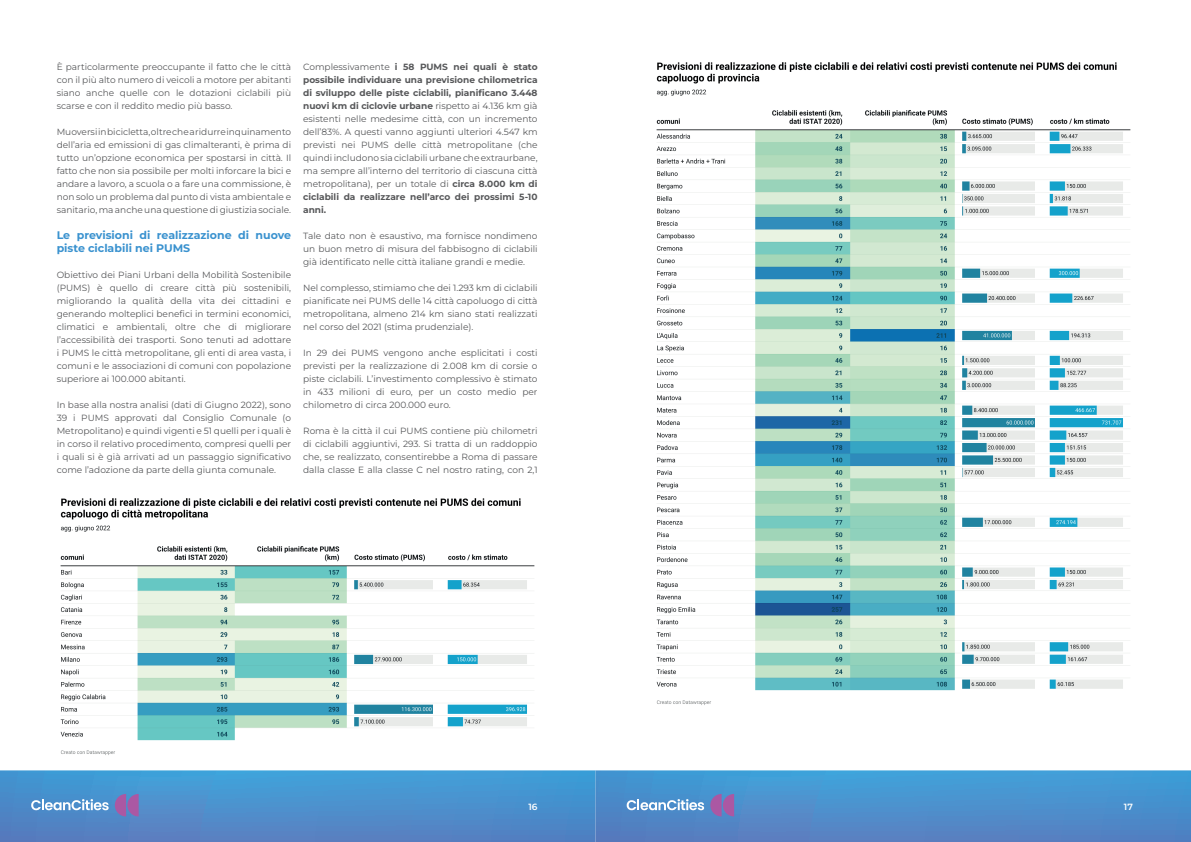
<style>
.page{position:relative;width:1191px;height:842px;background:#fff}
.page>*{position:absolute;margin:0;border:0;box-sizing:border-box;transform-origin:0 0}
.t1{font:700 11px/13px "Montserrat";color:#3a92cf}
.t2{font:9px/13px "Montserrat";color:#57585a;text-align:justify}
.t3{font:600 9px "Montserrat";color:#fff}
.s1{font-weight:700}
</style>
<div class="page">
<svg style="left:0;top:770px;width:595px;height:72px;background:#4c8fcc"></svg>
<svg style="left:595px;top:770px;width:596px;height:72px;background:#4d8fcc"></svg>
<svg style="left:115px;top:794px;width:24px;height:22px"></svg>
<svg style="left:31px;top:799px;width:78px;height:11px"></svg>
<svg style="left:710px;top:794px;width:24px;height:22px"></svg>
<svg style="left:626px;top:799px;width:78px;height:11px"></svg>
<img style="left:60px;top:498px;width:475px;height:257px">
<img style="left:656px;top:62px;width:475px;height:643px">
<p class="t2" style="left:57px;top:60px;width:236px">È particolarmente preoccupante il fatto che le città con il più alto numero di veicoli a motore per abitanti siano anche quelle con le dotazioni ciclabili più scarse e con il reddito medio più basso.</p>
<p class="t2" style="left:57px;top:125px;width:236px">Muoversi in bicicletta, oltre che a ridurre inquinamento dell’aria ed emissioni di gas climalteranti, è prima di tutto un’opzione economica per spostarsi in città. Il fatto che non sia possibile per molti inforcare la bici e andare a lavoro, a scuola o a fare una commissione, è non solo un problema dal punto di vista ambientale e sanitario, ma anche una questione di giustizia sociale.</p>
<p class="t1" style="left:57px;top:228px;width:236px">Le previsioni di realizzazione di nuove piste ciclabili nei PUMS</p>
<p class="t2" style="left:57px;top:268px;width:236px">Obiettivo dei Piani Urbani della Mobilità Sostenibile (PUMS) è quello di creare città più sostenibili, migliorando la qualità della vita dei cittadini e generando molteplici benefici in termini economici, climatici e ambientali, oltre che di migliorare l’accessibilità dei trasporti. Sono tenuti ad adottare i PUMS le città metropolitane, gli enti di area vasta, i comuni e le associazioni di comuni con popolazione superiore ai 100.000 abitanti.</p>
<p class="t2" style="left:57px;top:398px;width:236px">In base alla nostra analisi (dati di Giugno 2022), sono 39 i PUMS approvati dal Consiglio Comunale (o Metropolitano) e quindi vigenti e 51 quelli per i quali è in corso il relativo procedimento, compresi quelli per i quali si è già arrivati ad un passaggio significativo come l’adozione da parte della giunta comunale.</p>
<p class="t2" style="left:303px;top:60px;width:236px">Complessivamente <span class="s1">i 58 PUMS nei quali è stato possibile individuare una previsione chilometrica di sviluppo delle piste ciclabili, pianificano 3.448 nuovi km di ciclovie urbane</span> rispetto ai 4.136 km già esistenti nelle medesime città, con un incremento dell’83%. A questi vanno aggiunti ulteriori 4.547 km previsti nei PUMS delle città metropolitane (che quindi includono sia ciclabili urbane che extraurbane, ma sempre all’interno del territorio di ciascuna città metropolitana), per un totale di <span class="s1">circa 8.000 km di ciclabili da realizzare nell’arco dei prossimi 5-10 anni.</span></p>
<p class="t2" style="left:303px;top:229px;width:236px">Tale dato non è esaustivo, ma fornisce nondimeno un buon metro di misura del fabbisogno di ciclabili già identificato nelle città italiane grandi e medie.</p>
<p class="t2" style="left:303px;top:281px;width:236px">Nel complesso, stimiamo che dei 1.293 km di ciclabili pianificate nei PUMS delle 14 città capoluogo di città metropolitana, almeno 214 km siano stati realizzati nel corso del 2021 (stima prudenziale).</p>
<p class="t2" style="left:303px;top:346px;width:236px">In 29 dei PUMS vengono anche esplicitati i costi previsti per la realizzazione di 2.008 km di corsie o piste ciclabili. L’investimento complessivo è stimato in 433 milioni di euro, per un costo medio per chilometro di circa 200.000 euro.</p>
<p class="t2" style="left:303px;top:424px;width:236px">Roma è la città il cui PUMS contiene più chilometri di ciclabili aggiuntivi, 293. Si tratta di un raddoppio che, se realizzato, consentirebbe a Roma di passare dalla classe E alla classe C nel nostro rating, con 2,1</p>
<p class="t3" style="left:528px;top:800px;width:11px">16</p>
<p class="t3" style="left:1124px;top:800px;width:10px">17</p>
</div>
